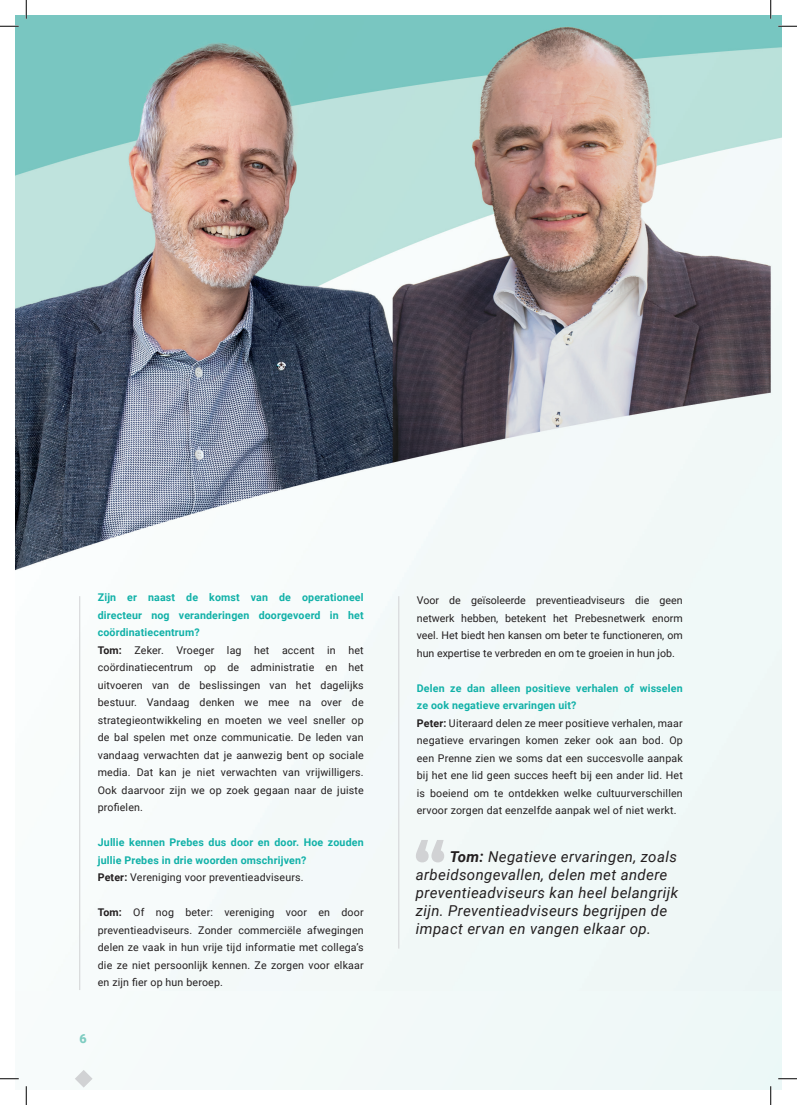
<style>
.page{position:relative;width:797px;height:1105px;background:#fff}
.page>*{position:absolute;margin:0;border:0;box-sizing:border-box;transform-origin:0 0}
.t1{font:italic 15px/18px "Roboto";letter-spacing:.025em;color:#231f20}
.t2{font:900 12.5px "Roboto";color:#7eccc1}
.t3{font:10.62px/17.5px "Roboto";letter-spacing:.015em;color:#231f20}
.t4{font:700 10.62px/17.5px "Roboto";letter-spacing:.015em;color:#11b1a8}
.s1{font-weight:700;color:#11b1a8}
.s2{font-weight:700}
.s3{color:#231f20}
.s4{font-weight:400;color:#231f20}
</style>
<div class="page">
<div style="left:16px;top:16px;width:765px;height:1073px;background:#f2f9f9"></div>
<img style="left:16px;top:16px;width:765px;height:933px">
<svg style="left:75px;top:1070px;width:17px;height:17px"></svg>
<hr style="left:79px;top:596px;width:1px;height:394px;background:#d1d2d4">
<hr style="left:398px;top:596px;width:1px;height:352px;background:#d1d2d4">
<svg style="left:416px;top:840px;width:28px;height:22px"></svg>
<svg style="left:0;top:25px;width:19px;height:2px"></svg>
<svg style="left:778px;top:25px;width:19px;height:2px"></svg>
<svg style="left:0;top:1078px;width:19px;height:1px"></svg>
<svg style="left:778px;top:1078px;width:19px;height:1px"></svg>
<svg style="left:25px;top:0;width:2px;height:19px"></svg>
<svg style="left:25px;top:1086px;width:2px;height:19px"></svg>
<svg style="left:770px;top:0;width:1px;height:19px"></svg>
<svg style="left:770px;top:1086px;width:1px;height:19px"></svg>
<p class="t3" style="left:98px;top:588px;width:267px"><span class="s1">Zijn er naast de komst van de operationeel directeur nog veranderingen doorgevoerd in het coördinatiecentrum?<br></span><span class="s2">Tom:</span> Zeker. Vroeger lag het accent in het coördinatiecentrum op de administratie en het uitvoeren van de beslissingen van het dagelijks bestuur. Vandaag denken we mee na over de strategieontwikkeling en moeten we veel sneller op de bal spelen met onze communicatie. De leden van vandaag verwachten dat je aanwezig bent op sociale media. Dat kan je niet verwachten van vrijwilligers.<br>Ook daarvoor zijn we op zoek gegaan naar de juiste profielen.</p>
<p class="t4" style="left:98px;top:833px;width:267px">Jullie kennen Prebes dus door en door. Hoe zouden jullie Prebes in drie woorden omschrijven?<br><span class="s3">Peter:</span> <span class="s4">Vereniging voor preventieadviseurs.</span></p>
<p class="t3" style="left:98px;top:903px;width:267px;text-align:justify"><span class="s2">Tom:</span> Of nog beter: vereniging voor en door preventieadviseurs. Zonder commerciële afwegingen delen ze vaak in hun vrije tijd informatie met collega’s die ze niet persoonlijk kennen. Ze zorgen voor elkaar en zijn fier op hun beroep.</p>
<p class="t2" style="left:79px;top:1030px;width:9px">6</p>
<p class="t3" style="left:417px;top:591px;width:267px;text-align:justify">Voor de geïsoleerde preventieadviseurs die geen netwerk hebben, betekent het Prebesnetwerk enorm veel. Het biedt hen kansen om beter te functioneren, om hun expertise te verbreden en om te groeien in hun job.</p>
<p class="t3" style="left:417px;top:679px;width:267px"><span class="s1">Delen ze dan alleen positieve verhalen of wisselen ze ook negatieve ervaringen uit?<br></span><span class="s2">Peter:</span> Uiteraard delen ze meer positieve verhalen, maar negatieve ervaringen komen zeker ook aan bod. Op een Prenne zien we soms dat een succesvolle aanpak bij het ene lid geen succes heeft bij een ander lid. Het is boeiend om te ontdekken welke cultuurverschillen ervoor zorgen dat eenzelfde aanpak wel of niet werkt.</p>
<h1 class="t1" style="left:416px;top:847px;width:264px;text-indent:34px"><span class="s2">Tom:</span> Negatieve ervaringen, zoals arbeidsongevallen, delen met andere preventieadviseurs kan heel belangrijk zijn. Preventieadviseurs begrijpen de impact ervan en vangen elkaar op.</h1>
</div>
